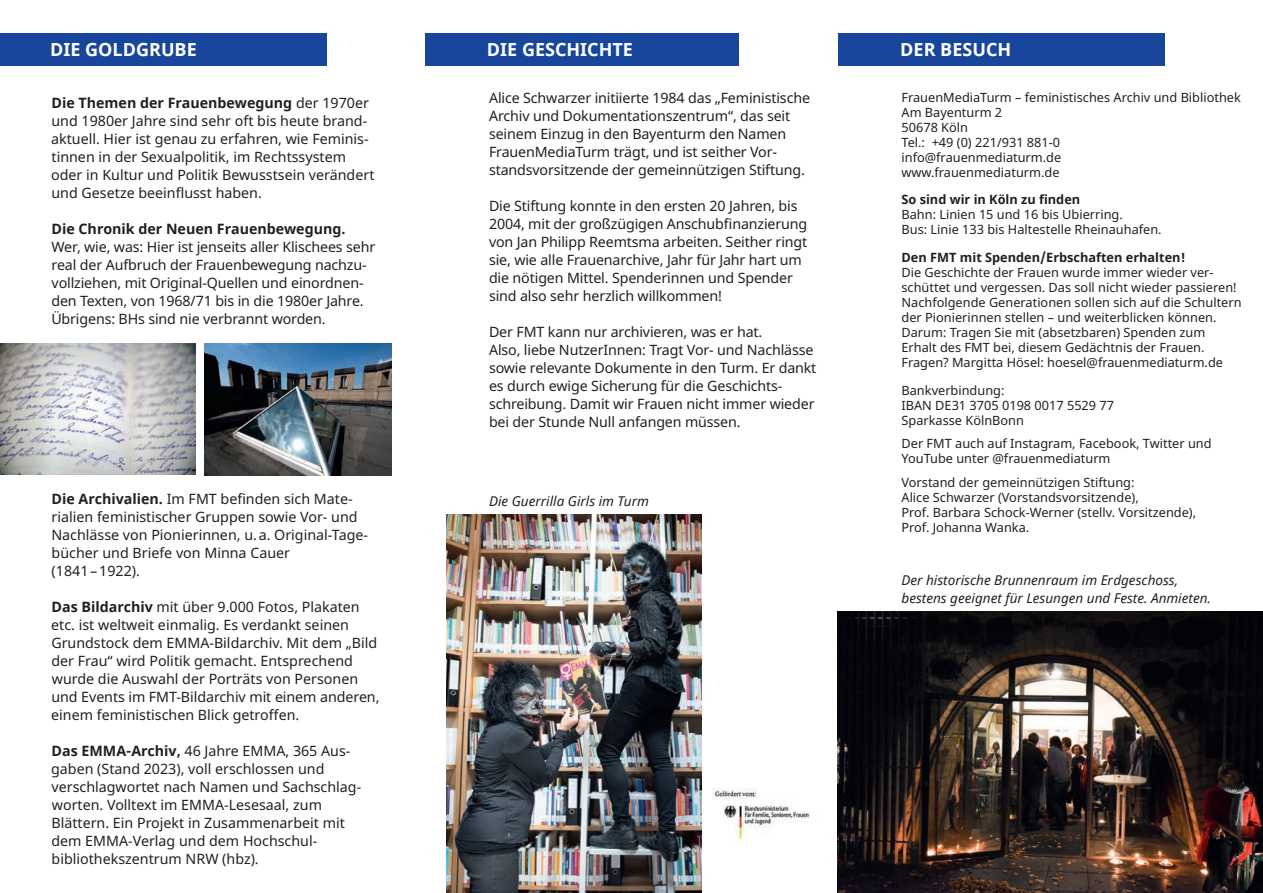
<style>
.page{position:relative;width:1263px;height:893px;background:#fff}
.page>*{position:absolute;margin:0;border:0;box-sizing:border-box;transform-origin:0 0}
.t1{font:700 18px "Noto Sans";color:#fff}
.t2{font:14.25px/18px "Noto Sans";letter-spacing:-.01em;color:#231f20}
.t3{font:700 14.25px "Noto Sans";color:#231f20}
.t4{font:italic 13.5px/18px "Noto Sans";color:#231f20}
.t5{font:12.75px/15px "Noto Sans";color:#231f20}
.t6{font:700 12.75px "Noto Sans";color:#231f20}
.s1{font-weight:700}
</style>
<div class="page">
<img style="left:0;top:344px;width:196px;height:131px">
<img style="left:204px;top:344px;width:187px;height:131px">
<div style="left:0;top:33px;width:327px;height:32px;background:#18469d"></div>
<img style="left:838px;top:611px;width:425px;height:282px">
<div style="left:838px;top:33px;width:326px;height:32px;background:#18469d"></div>
<img style="left:712px;top:788px;width:98px;height:56px">
<img style="left:446px;top:514px;width:256px;height:379px">
<div style="left:412px;top:33px;width:327px;height:32px;background:#18469d"></div>
<div style="left:409px;top:21px;width:15px;height:82px;background:#fff"></div>
<p class="t1" style="left:50px;top:37px;width:148px">DIE GOLDGRUBE</p>
<p class="t2" style="left:51px;top:94px;width:325px"><span class="s1">Die Themen der Frauenbewegung</span> der 1970er und 1980er Jahre sind sehr oft bis heute brand&shy;aktuell. Hier ist genau zu erfahren, wie Feminis&shy;tinnen in der Sexualpolitik, im Rechtssystem oder in Kultur und Politik Bewusstsein verändert und Gesetze beeinflusst haben.</p>
<p class="t3" style="left:52px;top:219px;width:295px">Die Chronik der Neuen Frauenbewegung.</p>
<p class="t2" style="left:51px;top:238px;width:325px">Wer, wie, was: Hier ist jenseits aller Klischees sehr real der Aufbruch der Frauenbewegung nachzu&shy;vollziehen, mit Original-Quellen und einordnen&shy;den Texten, von 1968/71 bis in die 1980er Jahre.<br>Übrigens: BHs sind nie verbrannt worden.</p>
<p class="t2" style="left:51px;top:490px;width:318px"><span class="s1">Die Archivalien.</span> Im FMT befinden sich Mate&shy;rialien feministischer Gruppen sowie Vor- und Nachlässe von Pionierinnen, u.a. Original-Tage&shy;bücher und Briefe von Minna Cauer (1841–1922).</p>
<p class="t2" style="left:51px;top:598px;width:330px"><span class="s1">Das Bildarchiv</span> mit über 9.000 Fotos, Plakaten etc. ist weltweit einmalig. Es verdankt seinen Grundstock dem EMMA-Bildarchiv. Mit dem „Bild der Frau“ wird Politik gemacht. Entsprechend wurde die Auswahl der Porträts von Personen und Events im FMT-Bildarchiv mit einem anderen, einem feministischen Blick getroffen.</p>
<p class="t2" style="left:51px;top:742px;width:312px"><span class="s1">Das EMMA-Archiv,</span> 46 Jahre EMMA, 365 Aus&shy;gaben (Stand 2023), voll erschlossen und verschlagwortet nach Namen und Sachschlag&shy;worten. Volltext im EMMA-Lesesaal, zum Blättern. Ein Projekt in Zusammenarbeit mit dem EMMA-Verlag und dem Hochschul&shy;bibliothekszentrum NRW (hbz).</p>
<p class="t1" style="left:487px;top:37px;width:148px">DIE GESCHICHTE</p>
<p class="t2" style="left:489px;top:89px;width:322px">Alice Schwarzer initiierte 1984 das „Feministische Archiv und Dokumentationszentrum“, das seit seinem Einzug in den Bayenturm den Namen FrauenMediaTurm trägt, und ist seither Vor&shy;standsvorsitzende der gemeinnützigen Stiftung.</p>
<p class="t2" style="left:489px;top:197px;width:320px">Die Stiftung konnte in den ersten 20 Jahren, bis 2004, mit der großzügigen Anschubfinanzierung von Jan Philipp Reemtsma arbeiten. Seither ringt sie, wie alle Frauenarchive, Jahr für Jahr hart um die nötigen Mittel. Spenderinnen und Spender sind also sehr herzlich willkommen!</p>
<p class="t2" style="left:489px;top:323px;width:329px">Der FMT kann nur archivieren, was er hat.<br>Also, liebe NutzerInnen: Tragt Vor- und Nachlässe sowie relevante Dokumente in den Turm. Er dankt es durch ewige Sicherung für die Geschichts&shy;schreibung. Damit wir Frauen nicht immer wieder bei der Stunde Null anfangen müssen.</p>
<p class="t4" style="left:489px;top:491px;width:161px">Die Guerrilla Girls im Turm</p>
<p class="t1" style="left:900px;top:37px;width:112px">DER BESUCH</p>
<p class="t5" style="left:901px;top:90px;width:341px">FrauenMediaTurm – feministisches Archiv und Bibliothek<br>Am Bayenturm 2<br>50678 Köln<br>Tel.: +49 (0) 221/931 881-0<br>info@frauenmediaturm.de<br>www.frauenmediaturm.de</p>
<p class="t6" style="left:901px;top:191px;width:180px">So sind wir in Köln zu finden</p>
<p class="t5" style="left:901px;top:208px;width:262px">Bahn: Linien 15 und 16 bis Ubierring.<br>Bus: Linie 133 bis Haltestelle Rheinauhafen.</p>
<p class="t6" style="left:901px;top:248px;width:286px">Den FMT mit Spenden/Erbschaften erhalten!</p>
<p class="t5" style="left:901px;top:265px;width:342px">Die Geschichte der Frauen wurde immer wieder ver&shy;schüttet und vergessen. Das soll nicht wieder passieren!<br>Nachfolgende Generationen sollen sich auf die Schultern der Pionierinnen stellen – und weiterblicken können.<br>Darum: Tragen Sie mit (absetzbaren) Spenden zum Erhalt des FMT bei, diesem Gedächtnis der Frauen.<br>Fragen? Margitta Hösel: hoesel@frauenmediaturm.de</p>
<p class="t5" style="left:901px;top:383px;width:214px">Bankverbindung:<br>IBAN DE31 3705 0198 0017 5529 77<br>Sparkasse KölnBonn</p>
<p class="t5" style="left:901px;top:436px;width:312px">Der FMT auch auf Instagram, Facebook, Twitter und<br>YouTube unter @frauenmediaturm</p>
<p class="t5" style="left:901px;top:475px;width:296px">Vorstand der gemeinnützigen Stiftung:<br>Alice Schwarzer (Vorstandsvorsitzende),<br>Prof. Barbara Schock-Werner (stellv. Vorsitzende), Prof. Johanna Wanka.</p>
<p class="t4" style="left:901px;top:570px;width:311px">Der historische Brunnenraum im Erdgeschoss, bestens geeignet für Lesungen und Feste. Anmieten.</p>
</div>
